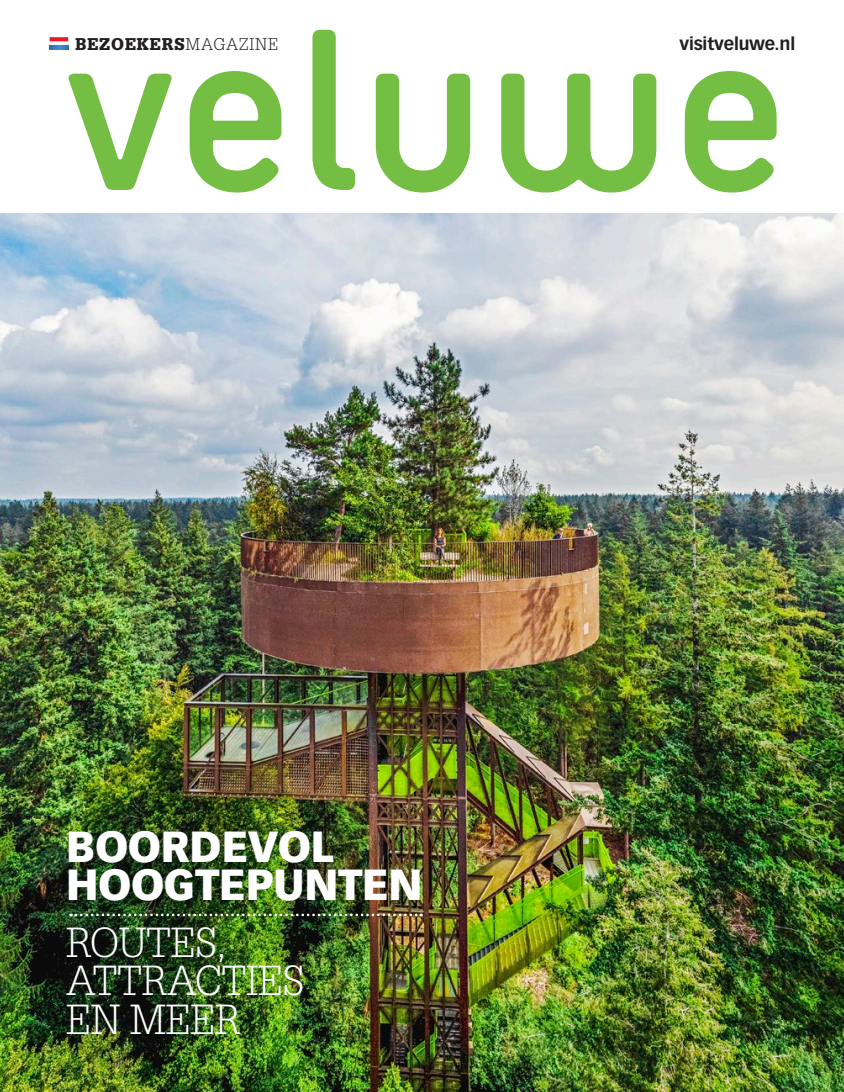
<style>
.page{position:relative;width:844px;height:1092px;background:#fff}
.page>*{position:absolute;margin:0;border:0;box-sizing:border-box;transform-origin:0 0}
.t1{font:900 42.7px/38.7px "Vectora LT Std";letter-spacing:-.01em;color:#fff}
.t2{font:300 40.95px/38.7px "Glypha LT Std";letter-spacing:-.01em;color:#fff}
.t3{font:700 17.5px "Vectora LT Std";letter-spacing:-.01em;color:#231f20}
.t4{font:900 16.62px "Glypha LT Std";letter-spacing:.05em;color:#231f20}
.s1{font-weight:300}
</style>
<div class="page">
<svg style="left:68px;top:74px;width:104px;height:116px"></svg>
<svg style="left:189px;top:71px;width:92px;height:121px"></svg>
<svg style="left:312px;top:30px;width:43px;height:160px"></svg>
<svg style="left:376px;top:74px;width:94px;height:118px"></svg>
<svg style="left:501px;top:74px;width:155px;height:118px"></svg>
<svg style="left:684px;top:71px;width:92px;height:121px"></svg>
<img style="left:0;top:213px;width:843px;height:878px">
<svg style="left:71px;top:913px;width:350px;height:3px"></svg>
<svg style="left:50px;top:37px;width:18px;height:13px"></svg>
<p class="t4" style="left:75px;top:34px;width:204px">BEZOEKERS<span class="s1">MAGAZINE</span></p>
<p class="t3" style="left:679px;top:33px;width:117px">visitveluwe.nl</p>
<p class="t1" style="left:66px;top:826px;width:358px">BOORDEVOL<br>HOOGTEPUNTEN</p>
<p class="t2" style="left:66px;top:923px;width:239px">ROUTES,<br>ATTRACTIES<br>EN MEER</p>
</div>
